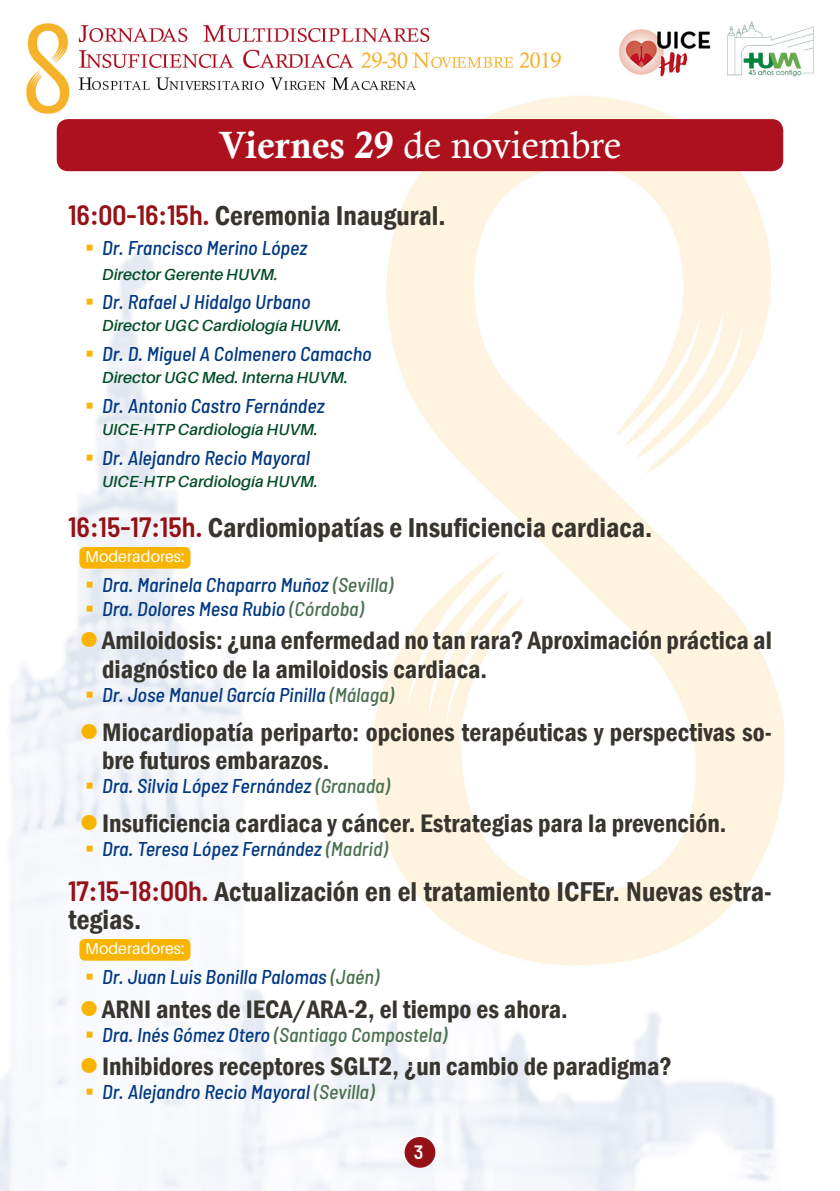
<style>
.page{position:relative;width:840px;height:1191px;background:#fff}
.page>*{position:absolute;margin:0;border:0;box-sizing:border-box;transform-origin:0 0}
.t1{font:38px "Calisto";color:#fff}
.t2{font:600 condensed 28px/28px "Franklin Gothic";color:#38352f}
.t3{font:600 condensed 26px/28px "Franklin Gothic";color:#38352f}
.t4{font:italic 500 semi-condensed 20px/24px "Barlow";color:#003882}
.t5{font:italic 500 semi-condensed 20px "Barlow";color:#4b714f}
.t6{font:600 semi-condensed 19.4px "Barlow";color:#fff}
.t7{font:italic 600 16px "Aileron";color:#004c25}
.t8{font:16px "Aileron";color:#fff}
.s1{font-family:"Calis MT Bol"}
.s2{font-family:"Barlow";font-stretch:semi-condensed;color:#951118}
.s3{color:#4b714f}
.s4{color:#003882}
</style>
<div class="page">
<img style="left:0;top:21px;width:814px;height:1170px">
<div style="left:404px;top:1137px;width:31px;height:30px;background:#951118;border-radius:50%"></div>
<div style="left:57px;top:119px;width:725px;height:52px;background:#ae111e;border-radius:11px"></div>
<div style="left:79px;top:547px;width:111px;height:21px;background:#f9b400;border-radius:6px"></div>
<div style="left:79px;top:939px;width:111px;height:21px;background:#f9b400;border-radius:6px"></div>
<svg style="left:87px;top:244px;width:6px;height:6px"></svg>
<svg style="left:87px;top:299px;width:6px;height:6px"></svg>
<svg style="left:87px;top:351px;width:6px;height:6px"></svg>
<svg style="left:87px;top:402px;width:6px;height:6px"></svg>
<svg style="left:87px;top:454px;width:6px;height:6px"></svg>
<svg style="left:87px;top:581px;width:6px;height:6px"></svg>
<svg style="left:87px;top:605px;width:5px;height:6px"></svg>
<svg style="left:82px;top:632px;width:15px;height:15px"></svg>
<svg style="left:87px;top:691px;width:6px;height:6px"></svg>
<svg style="left:82px;top:723px;width:15px;height:16px"></svg>
<svg style="left:87px;top:782px;width:6px;height:6px"></svg>
<svg style="left:82px;top:815px;width:15px;height:15px"></svg>
<svg style="left:87px;top:846px;width:6px;height:6px"></svg>
<svg style="left:87px;top:973px;width:6px;height:6px"></svg>
<svg style="left:82px;top:1000px;width:15px;height:15px"></svg>
<svg style="left:87px;top:1031px;width:6px;height:6px"></svg>
<svg style="left:82px;top:1058px;width:15px;height:15px"></svg>
<svg style="left:87px;top:1089px;width:6px;height:5px"></svg>
<h1 class="t1" style="left:218px;top:123px;width:404px"><span class="s1">Viernes 29</span> de noviembre</h1>
<h2 class="t2" style="left:68px;top:201px;width:379px"><span class="s2">16:00-16:15h.</span> Ceremonia Inaugural.</h2>
<p class="t4" style="left:102px;top:235px;width:207px">Dr. Francisco Merino López</p>
<p class="t7" style="left:102px;top:265px;width:177px">Director Gerente HUVM.</p>
<p class="t4" style="left:102px;top:290px;width:210px">Dr. Rafael J Hidalgo Urbano</p>
<p class="t7" style="left:102px;top:317px;width:241px">Director UGC Cardiología HUVM.</p>
<p class="t4" style="left:102px;top:341px;width:271px">Dr. D. Miguel A Colmenero Camacho</p>
<p class="t7" style="left:102px;top:369px;width:247px">Director UGC Med. Interna HUVM.</p>
<p class="t4" style="left:102px;top:393px;width:224px">Dr. Antonio Castro Fernández</p>
<p class="t7" style="left:102px;top:420px;width:217px">UICE-HTP Cardiología HUVM.</p>
<p class="t4" style="left:102px;top:445px;width:209px">Dr. Alejandro Recio Mayoral</p>
<p class="t7" style="left:102px;top:472px;width:217px">UICE-HTP Cardiología HUVM.</p>
<h2 class="t2" style="left:68px;top:513px;width:585px"><span class="s2">16:15-17:15h.</span> Cardiomiopatías e Insuficiencia cardiaca.</h2>
<p class="t8" style="left:85px;top:548px;width:101px">Moderadores:</p>
<p class="t4" style="left:102px;top:572px;width:292px">Dra. Marinela Chaparro Muñoz <span class="s3">(Sevilla)<br></span>Dra. Dolores Mesa Rubio <span class="s3">(Córdoba)</span></p>
<h3 class="t3" style="left:102px;top:626px;width:670px">Amiloidosis: ¿una enfermedad no tan rara? Aproximación práctica al diagnóstico de la amiloidosis cardiaca.</h3>
<p class="t4" style="left:102px;top:682px;width:293px">Dr. Jose Manuel García Pinilla <span class="s3">(Málaga)</span></p>
<h3 class="t3" style="left:102px;top:718px;width:670px">Miocardiopatía periparto: opciones terapéuticas y perspectivas so&shy;bre futuros embarazos.</h3>
<p class="t4" style="left:102px;top:773px;width:289px">Dra. Silvia López Fernández <span class="s3">(Granada)</span></p>
<h3 class="t3" style="left:102px;top:809px;width:625px">Insuficiencia cardiaca y cáncer. Estrategias para la prevención.</h3>
<p class="t4" style="left:102px;top:836px;width:287px">Dra. Teresa López Fernández <span class="s3">(Madrid)</span></p>
<h2 class="t2" style="left:68px;top:877px;width:704px"><span class="s2">17:15-18:00h.</span> Actualización en el tratamiento ICFEr. Nuevas estra&shy;tegias.</h2>
<p class="t8" style="left:85px;top:939px;width:101px">Moderadores:</p>
<p class="t4" style="left:102px;top:964px;width:278px">Dr. Juan Luis Bonilla Palomas <span class="s3">(Jaén)</span></p>
<h3 class="t3" style="left:102px;top:994px;width:467px">ARNI antes de IECA/ARA-2, el tiempo es ahora.</h3>
<p class="t5" style="left:102px;top:1022px;width:346px"><span class="s4">Dra. Inés Gómez Otero</span> (Santiago Compostela)</p>
<h3 class="t3" style="left:102px;top:1052px;width:571px">Inhibidores receptores SGLT2, ¿un cambio de paradigma?</h3>
<p class="t4" style="left:102px;top:1079px;width:273px">Dr. Alejandro Recio Mayoral <span class="s3">(Sevilla)</span></p>
<p class="t6" style="left:413px;top:1139px;width:11px">3</p>
</div>
